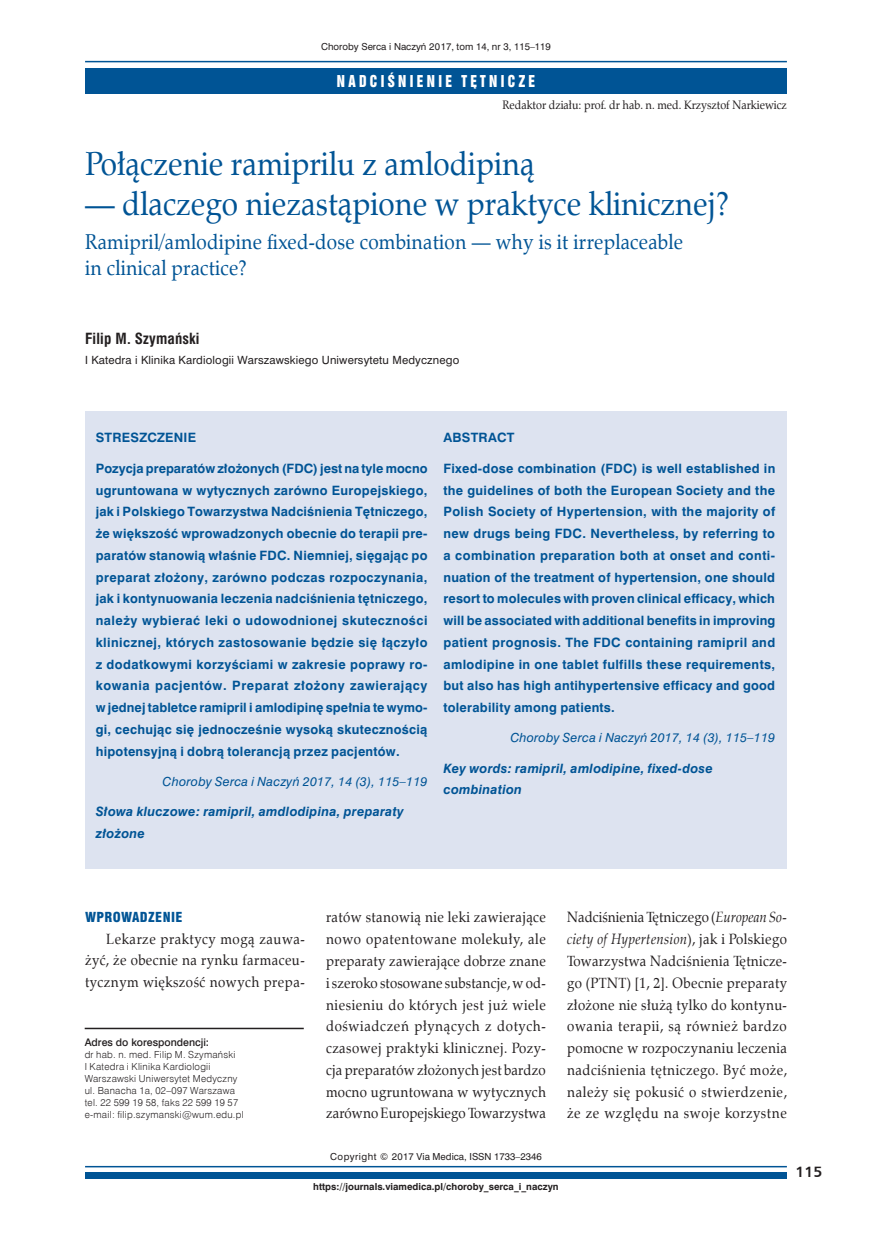
<style>
.page{position:relative;width:872px;height:1234px;background:#fff}
.page>*{position:absolute;margin:0;border:0;box-sizing:border-box;transform-origin:0 0}
._03_-_Tytuł{font:33px "Zapf Calligr EU";color:#005495;scale:.9 1}
._03_-_Tytul_ang{font:21px/25.7px "Zapf Calligr EU";letter-spacing:.01em;color:#005495;scale:.9 1}
.t1{font:15px "Swis 921 EU";color:#fff;scale:.9 1}
._03_-_Autorzy{font:700 15px "Swis 721 Cn EU";letter-spacing:.01em;color:#231f20}
.t2{font:700 15px "Humnst 777 EU";color:#231f20}
.TXT2_-_Tekst_-_nastę{font:14.7px/21.8px "Zapf Calligr EU";letter-spacing:.035em;color:#231f20;text-align:justify;scale:.9 1}
.S_-_Śródtytuł_1{font:13.5px "Swis 721 Blk Cn EU";letter-spacing:.025em;color:#005495}
._05_-_Streszczenie{font:700 12px/21.8px "Swis 721 PL";letter-spacing:.02em;color:#005495;text-align:justify}
._05_-_Streszczenie-2{font:italic 700 12px/21.8px "Swis 721 PL";letter-spacing:.02em;color:#005495}
.t3{font:12px "Zapf Calligr EU";color:#231f20;scale:.9 1}
._05_-_Streszczenie_t{font:700 12px "Swis 721 PL";letter-spacing:.02em;color:#005495}
._05_-_Streszczenie_p{font:italic 11.7px "Swis 721 PL";letter-spacing:.02em;color:#005495}
._02_-_Kliniki{font:10.5px "Swis 721 PL";letter-spacing:.015em;color:#231f20}
.adres_tytul{font:10.5px "Swis 721 Md EU";color:#231f20}
.A2_-_Adres_-_tekst{font:9.75px "Swis 721 Lt EU";letter-spacing:.025em;color:#231f20}
.t4{font:9px "Swis 721 PL";color:#231f20}
.t5{font:700 9px "Swis 721 PL";color:#231f20}
.s1{font-style:italic}
</style>
<div class="page">
<div style="left:85px;top:1171px;width:702px;height:7px;background:#005495"></div>
<hr style="left:85px;top:1165px;width:702px;height:2px;background:#005495">
<div style="left:85px;top:68px;width:702px;height:26px;background:#005495"></div>
<hr style="left:85px;top:61px;width:702px;height:1px;background:#005495">
<hr style="left:85px;top:1027px;width:219px;height:1px;background:#231f20">
<div style="left:85px;top:411px;width:702px;height:457px;background:#dde3f0"></div>
<p class="t4" style="left:321px;top:40px;width:231px">Choroby Serca i Naczyń 2017, tom 14, nr 3, 115–119</p>
<p class="t1" style="left:337px;top:71px;width:222px">N A D C I Ś N I E N I E T Ę T N I C Z E</p>
<p class="t3" style="left:502px;top:98px;width:318px">Redaktor działu: prof. dr hab. n. med. Krzysztof Narkiewicz</p>
<p class="_03_-_Tytuł" style="left:85px;top:143px;width:501px">Połączenie ramiprilu z amlodipiną</p>
<p class="_03_-_Tytuł" style="left:85px;top:183px;width:717px">— dlaczego niezastąpione w praktyce klinicznej?</p>
<p class="_03_-_Tytul_ang" style="left:85px;top:230px;width:666px">Ramipril/amlodipine fixed-dose combination — why is it irreplaceable in clinical practice?</p>
<p class="_03_-_Autorzy" style="left:85px;top:330px;width:116px">Filip M. Szymański</p>
<p class="_02_-_Kliniki" style="left:85px;top:353px;width:376px">I Katedra i Klinika Kardiologii Warszawskiego Uniwersytetu Medycznego</p>
<p class="_05_-_Streszczenie_t" style="left:96px;top:430px;width:102px">STRESZCZENIE</p>
<p class="_05_-_Streszczenie" style="left:96px;top:457px;width:333px">Pozycja preparatów złożonych (FDC) jest na tyle mocno ugruntowana w wytycznych zarówno Europejskiego, jak i Polskiego Towarzystwa Nadciśnienia Tętniczego, że większość wprowadzonych obecnie do terapii pre&shy;paratów stanowią właśnie FDC. Niemniej, sięgając po preparat złożony, zarówno podczas rozpoczynania, jak i kontynuowania leczenia nadciśnienia tętniczego, należy wybierać leki o udowodnionej skuteczności klinicznej, których zastosowanie będzie się łączyło z dodatkowymi korzyściami w zakresie poprawy ro&shy;kowania pacjentów. Preparat złożony zawierający w jednej tabletce ramipril i amlodipinę spełnia te wymo&shy;gi, cechując się jednocześnie wysoką skutecznością hipotensyjną i dobrą tolerancją przez pacjentów.</p>
<p class="_05_-_Streszczenie_p" style="left:163px;top:773px;width:266px">Choroby Serca i Naczyń 2017, 14 (3), 115–119</p>
<p class="_05_-_Streszczenie-2" style="left:96px;top:800px;width:309px">Słowa kluczowe: ramipril, amdlodipina, preparaty złożone</p>
<p class="_05_-_Streszczenie_t" style="left:443px;top:430px;width:73px">ABSTRACT</p>
<p class="_05_-_Streszczenie" style="left:443px;top:457px;width:333px">Fixed-dose combination (FDC) is well established in the guidelines of both the European Society and the Polish Society of Hypertension, with the majority of new drugs being FDC. Nevertheless, by referring to a combination preparation both at onset and conti&shy;nuation of the treatment of hypertension, one should resort to molecules with proven clinical efficacy, which will be associated with additional benefits in improving patient prognosis. The FDC containing ramipril and amlodipine in one tablet fulfills these requirements, but also has high antihypertensive efficacy and good tolerability among patients.</p>
<p class="_05_-_Streszczenie_p" style="left:510px;top:730px;width:266px">Choroby Serca i Naczyń 2017, 14 (3), 115–119</p>
<p class="_05_-_Streszczenie-2" style="left:443px;top:757px;width:271px">Key words: ramipril, amlodipine, fixed-dose combination</p>
<p class="S_-_Śródtytuł_1" style="left:85px;top:908px;width:99px">WPROWADZENIE</p>
<p class="TXT2_-_Tekst_-_nastę" style="left:85px;top:927px;width:246px;text-indent:21px">Lekarze praktycy mogą zauwa&shy;żyć, że obecnie na rynku farmaceu&shy;tycznym większość nowych prepa-</p>
<p class="adres_tytul" style="left:85px;top:1035px;width:126px">Adres do korespondencji:</p>
<p class="A2_-_Adres_-_tekst" style="left:85px;top:1048px;width:152px">dr hab. n. med. Filip M. Szymański</p>
<p class="A2_-_Adres_-_tekst" style="left:85px;top:1060px;width:127px">I Katedra i Klinika Kardiologii</p>
<p class="A2_-_Adres_-_tekst" style="left:85px;top:1072px;width:154px">Warszawski Uniwersytet Medyczny</p>
<p class="A2_-_Adres_-_tekst" style="left:85px;top:1084px;width:152px">ul. Banacha 1a, 02–097 Warszawa</p>
<p class="A2_-_Adres_-_tekst" style="left:85px;top:1096px;width:155px">tel. 22 599 19 58, faks 22 599 19 57</p>
<p class="A2_-_Adres_-_tekst" style="left:85px;top:1108px;width:160px">e-mail: filip.szymanski@wum.edu.pl</p>
<p class="TXT2_-_Tekst_-_nastę" style="left:326px;top:906px;width:246px">ratów stanowią nie leki zawierające nowo opatentowane molekuły, ale preparaty zawierające dobrze znane i szeroko stosowane substancje, w od&shy;niesieniu do których jest już wiele doświadczeń płynących z dotych&shy;czasowej praktyki klinicznej. Pozy&shy;cja preparatów złożonych jest bardzo mocno ugruntowana w wytycznych zarówno Europejskiego Towarzystwa</p>
<p class="TXT2_-_Tekst_-_nastę" style="left:567px;top:906px;width:246px">Nadciśnienia Tętniczego (<span class="s1">European So&shy;ciety of Hypertension</span>), jak i Polskiego Towarzystwa Nadciśnienia Tętnicze&shy;go (PTNT) [1, 2]. Obecnie preparaty złożone nie służą tylko do kontynu&shy;owania terapii, są również bardzo pomocne w rozpoczynaniu leczenia nadciśnienia tętniczego. Być może, należy się pokusić o stwierdzenie, że ze względu na swoje korzystne</p>
<p class="t4" style="left:330px;top:1150px;width:213px">Copyright © 2017 Via Medica, ISSN 1733–2346</p>
<p class="t5" style="left:313px;top:1180px;width:247px">https://journals.viamedica.pl/choroby_serca_i_naczyn</p>
<p class="t2" style="left:795px;top:1162px;width:29px">115</p>
</div>
